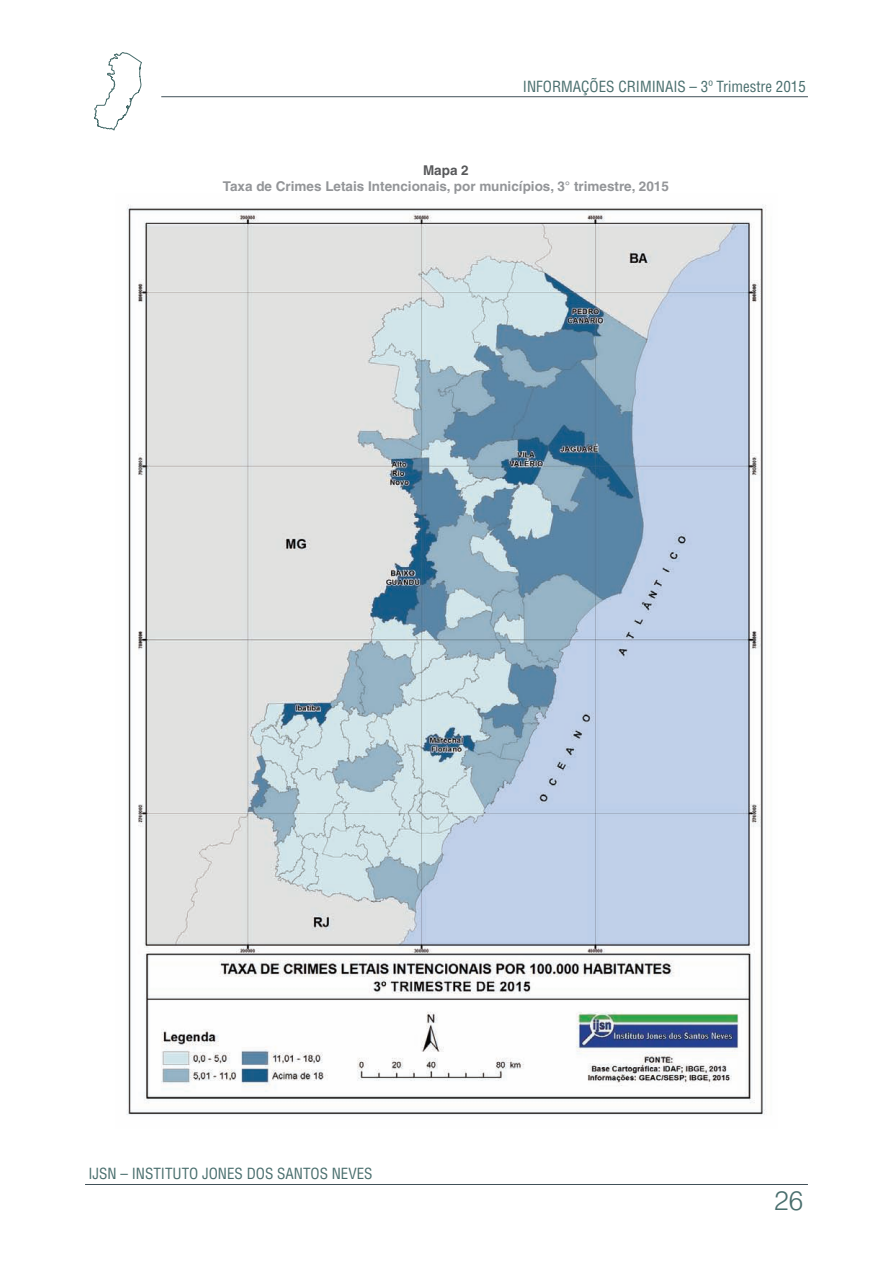
<style>
.page{position:relative;width:893px;height:1263px;background:#fff}
.page>*{position:absolute;margin:0;border:0;box-sizing:border-box;transform-origin:0 0}
.t1{font:300 27px "Swiss 721 BT";color:#496e6d}
.t2{font:condensed 15px "Helvetica LT";color:#496e6d}
.t3{font:700 13.5px "Helvetica LT";color:#939598}
.t4{font:700 13.5px "Helvetica LT";color:#57585a}
</style>
<div class="page">
<img style="left:126px;top:204px;width:640px;height:911px">
<hr style="left:161px;top:96px;width:647px;height:1px;background:#425159">
<svg style="left:94px;top:52px;width:48px;height:78px"></svg>
<hr style="left:85px;top:1184px;width:723px;height:1px;background:#425159">
<p class="t2" style="left:523px;top:80px;width:284px">INFORMAÇÕES CRIMINAIS – 3º Trimestre 2015</p>
<p class="t4" style="left:423px;top:165px;width:47px">Mapa 2</p>
<p class="t3" style="left:223px;top:181px;width:447px">Taxa de Crimes Letais Intencionais, por municípios, 3° trimestre, 2015</p>
<p class="t2" style="left:88px;top:1167px;width:286px">IJSN – INSTITUTO JONES DOS SANTOS NEVES</p>
<h1 class="t1" style="left:774px;top:1189px;width:30px">26</h1>
</div>
